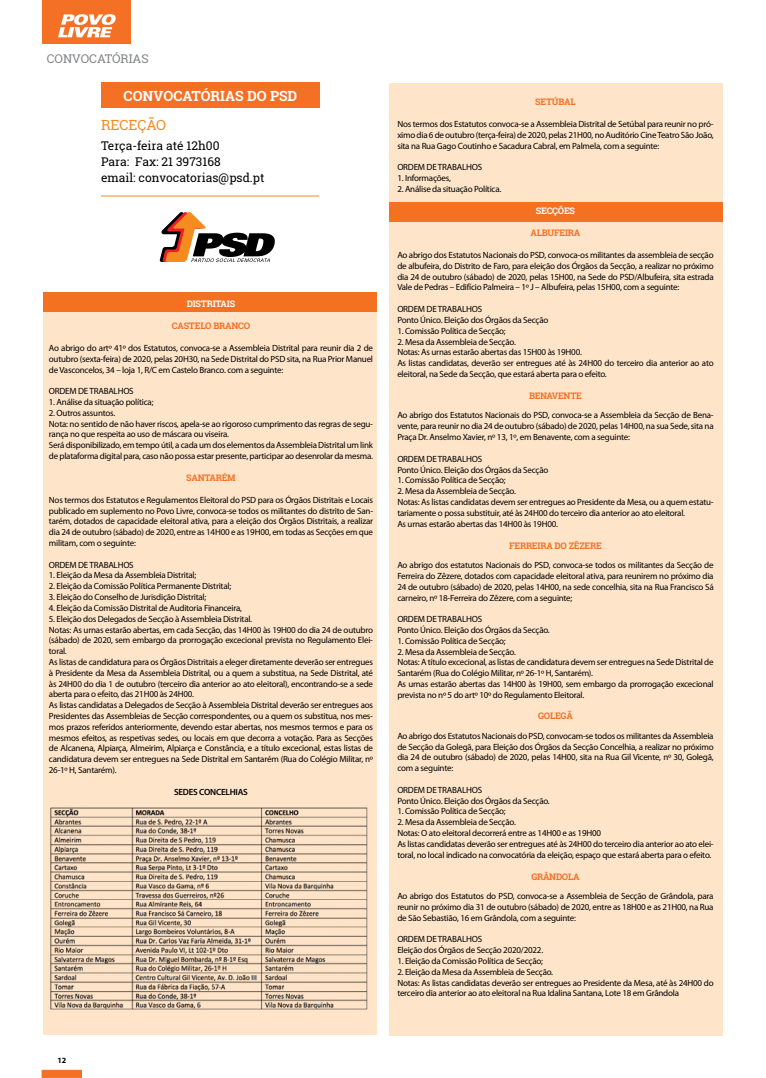
<style>
.page{position:relative;width:766px;height:1078px;background:#fff}
.page>*{position:absolute;margin:0;border:0;box-sizing:border-box;transform-origin:0 0}
.t1{font:700 14px "Roboto Slab";color:#fff}
.t2{font:14px "Roboto Slab";color:#f68b1f}
.t3{font:12px/15.8px "Roboto Slab";color:#000}
.t4{font:12px "Roboto Slab";color:#808285}
.t5{font:9px/10.8px "Myriad Pro";letter-spacing:-.025em;color:#000}
.t6{font:700 9px "Roboto Slab";letter-spacing:-.025em;color:#f37024}
.t7{font:700 9px "Roboto Slab";letter-spacing:-.025em;color:#fff}
.t8{font:600 9px "Myriad Pro";letter-spacing:-.025em;color:#000}
.t9{font:700 8px "Myriad Pro";color:#000}
</style>
<div class="page">
<div style="left:42px;top:1069px;width:40px;height:8px;background:#f37024;border:1px solid #f37024"></div>
<div style="left:43px;top:0;width:88px;height:44px;background:#f37024"></div>
<svg style="left:58px;top:14px;width:58px;height:23px"></svg>
<div style="left:43px;top:295px;width:334px;height:740px;background:#fee4c9"></div>
<div style="left:101px;top:83px;width:219px;height:25px;background:#f37024"></div>
<svg style="left:159px;top:212px;width:116px;height:50px"></svg>
<hr style="left:101px;top:195px;width:218px;height:1px;background:#f68b1f">
<div style="left:44px;top:292px;width:333px;height:20px;background:#f37121"></div>
<img style="left:50px;top:807px;width:318px;height:203px">
<div style="left:389px;top:83px;width:333px;height:952px;background:#fee4c9"></div>
<div style="left:389px;top:202px;width:332px;height:20px;background:#f37121"></div>
<h2 class="t4" style="left:47px;top:51px;width:103px">CONVOCATÓRIAS</h2>
<h1 class="t1" style="left:124px;top:86px;width:175px">CONVOCATÓRIAS DO PSD</h1>
<h1 class="t2" style="left:101px;top:116px;width:66px">RECEÇÃO</h1>
<h2 class="t3" style="left:101px;top:138px;width:165px">Terça-feira até 12h00<br>Para: Fax: 21 3973168<br>email: convocatorias@psd.pt</h2>
<p class="t7" style="left:187px;top:297px;width:50px">DISTRITAIS</p>
<p class="t6" style="left:172px;top:320px;width:80px">CASTELO BRANCO</p>
<p class="t5" style="left:49px;top:342px;width:325px;text-align:justify">Ao abrigo do artº 41º dos Estatutos, convoca-se a Assembleia Distrital para reunir dia 2 de outubro (sexta-feira) de 2020, pelas 20H30, na Sede Distrital do PSD sita, na Rua Prior Manuel de Vasconcelos, 34 – loja 1, R/C em Castelo Branco. com a seguinte:</p>
<p class="t5" style="left:49px;top:385px;width:86px">ORDEM DE TRABALHOS</p>
<p class="t5" style="left:49px;top:396px;width:106px">1. Análise da situação política;</p>
<p class="t5" style="left:49px;top:407px;width:325px">2. Outros assuntos.<br>Nota: no sentido de não haver riscos, apela-se ao rigoroso cumprimento das regras de segu&shy;rança no que respeita ao uso de máscara ou viseira.<br>Será disponibilizado, em tempo útil, a cada um dos elementos da Assembleia Distrital um link de plataforma digital para, caso não possa estar presente, participar ao desenrolar da mesma.</p>
<p class="t6" style="left:186px;top:471px;width:51px">SANTARÉM</p>
<p class="t5" style="left:49px;top:494px;width:325px;text-align:justify">Nos termos dos Estatutos e Regulamentos Eleitoral do PSD para os Órgãos Distritais e Locais publicado em suplemento no Povo Livre, convoca-se todos os militantes do distrito de San&shy;tarém, dotados de capacidade eleitoral ativa, para a eleição dos Órgãos Distritais, a realizar dia 24 de outubro (sábado) de 2020, entre as 14H00 e as 19H00, em todas as Secções em que militam, com o seguinte:</p>
<p class="t5" style="left:49px;top:559px;width:86px">ORDEM DE TRABALHOS</p>
<p class="t5" style="left:49px;top:569px;width:149px">1. Eleição da Mesa da Assembleia Distrital;</p>
<p class="t5" style="left:49px;top:580px;width:184px">2. Eleição da Comissão Política Permanente Distrital;</p>
<p class="t5" style="left:49px;top:591px;width:159px">3. Eleição do Conselho de Jurisdição Distrital;</p>
<p class="t5" style="left:49px;top:602px;width:195px">4. Eleição da Comissão Distrital de Auditoria Financeira,</p>
<p class="t5" style="left:49px;top:613px;width:325px">5. Eleição dos Delegados de Secção à Assembleia Distrital.<br>Notas: As urnas estarão abertas, em cada Secção, das 14H00 às 19H00 do dia 24 de outubro (sábado) de 2020, sem embargo da prorrogação excecional prevista no Regulamento Elei&shy;toral.<br>As listas de candidatura para os Órgãos Distritais a eleger diretamente deverão ser entregues à Presidente da Mesa da Assembleia Distrital, ou a quem a substitua, na Sede Distrital, até às 24H00 do dia 1 de outubro (terceiro dia anterior ao ato eleitoral), encontrando-se a sede aberta para o efeito, das 21H00 às 24H00.<br>As listas candidatas a Delegados de Secção à Assembleia Distrital deverão ser entregues aos Presidentes das Assembleias de Secção correspondentes, ou a quem os substitua, nos mes&shy;mos prazos referidos anteriormente, devendo estar abertas, nos mesmos termos e para os mesmos efeitos, as respetivas sedes, ou locais em que decorra a votação. Para as Secções de Alcanena, Alpiarça, Almeirim, Alpiarça e Constância, e a título excecional, estas listas de candidatura devem ser entregues na Sede Distrital em Santarém (Rua do Colégio Militar, nº 26-1º H, Santarém).</p>
<p class="t8" style="left:174px;top:785px;width:75px">SEDES CONCELHIAS</p>
<p class="t9" style="left:57px;top:1054px;width:10px">12</p>
<p class="t6" style="left:535px;top:95px;width:42px">SETÚBAL</p>
<p class="t5" style="left:397px;top:118px;width:318px;text-align:justify">Nos termos dos Estatutos convoca-se a Assembleia Distrital de Setúbal para reunir no pró&shy;ximo dia 6 de outubro (terça-feira) de 2020, pelas 21H00, no Auditório Cine Teatro São João, sita na Rua Gago Coutinho e Sacadura Cabral, em Palmela, com a seguinte:</p>
<p class="t5" style="left:397px;top:162px;width:86px">ORDEM DE TRABALHOS</p>
<p class="t5" style="left:397px;top:172px;width:55px">1. Informações,</p>
<p class="t5" style="left:397px;top:183px;width:105px">2. Análise da situação Política.</p>
<p class="t7" style="left:535px;top:205px;width:41px">SECÇÔES</p>
<p class="t6" style="left:530px;top:226px;width:51px">ALBUFEIRA</p>
<p class="t5" style="left:397px;top:249px;width:318px;text-align:justify">Ao abrigo dos Estatutos Nacionais do PSD, convoca-os militantes da assembleia de secção de albufeira, do Distrito de Faro, para eleição dos Órgãos da Secção, a realizar no próximo dia 24 de outubro (sábado) de 2020, pelas 15H00, na Sede do PSD/Albufeira, sita estrada Vale de Pedras – Edifício Palmeira – 1º J – Albufeira, pelas 15H00, com a seguinte:</p>
<p class="t5" style="left:397px;top:303px;width:152px">ORDEM DE TRABALHOS<br>Ponto Único. Eleição dos Órgãos da Secção</p>
<p class="t5" style="left:397px;top:325px;width:110px">1. Comissão Política de Secção;</p>
<p class="t5" style="left:397px;top:336px;width:318px">2. Mesa da Assembleia de Secção.<br>Notas: As urnas estarão abertas das 15H00 às 19H00.<br>As listas candidatas, deverão ser entregues até às 24H00 do terceiro dia anterior ao ato eleitoral, na Sede da Secção, que estará aberta para o efeito.</p>
<p class="t6" style="left:529px;top:389px;width:54px">BENAVENTE</p>
<p class="t5" style="left:397px;top:410px;width:318px;text-align:justify">Ao abrigo dos Estatutos Nacionais do PSD, convoca-se a Assembleia da Secção de Bena&shy;vente, para reunir no dia 24 de outubro (sábado) de 2020, pelas 14H00, na sua Sede, sita na Praça Dr. Anselmo Xavier, nº 13, 1º, em Benavente, com a seguinte:</p>
<p class="t5" style="left:397px;top:453px;width:152px">ORDEM DE TRABALHOS<br>Ponto Único. Eleição dos Órgãos da Secção</p>
<p class="t5" style="left:397px;top:474px;width:110px">1. Comissão Política de Secção;</p>
<p class="t5" style="left:397px;top:485px;width:318px">2. Mesa da Assembleia de Secção.<br>Notas: As listas candidatas devem ser entregues ao Presidente da Mesa, ou a quem estatu&shy;tariamente o possa substituir, até às 24H00 do terceiro dia anterior ao ato eleitoral.<br>As urnas estarão abertas das 14H00 às 19H00.</p>
<p class="t6" style="left:509px;top:539px;width:94px">FERREIRA DO ZÊZERE</p>
<p class="t5" style="left:397px;top:559px;width:318px;text-align:justify">Ao abrigo dos estatutos Nacionais do PSD, convoca-se todos os militantes da Secção de Ferreira do Zêzere, dotados com capacidade eleitoral ativa, para reunirem no próximo dia 24 de outubro (sábado) de 2020, pelas 14H00, na sede concelhia, sita na Rua Francisco Sá carneiro, nº 18-Ferreira do Zêzere, com a seguinte;</p>
<p class="t5" style="left:397px;top:613px;width:154px">ORDEM DE TRABALHOS<br>Ponto Único. Eleição dos Órgãos da Secção.</p>
<p class="t5" style="left:397px;top:635px;width:110px">1. Comissão Política de Secção;</p>
<p class="t5" style="left:397px;top:646px;width:318px">2. Mesa da Assembleia de Secção.<br>Notas: A título excecional, as listas de candidatura devem ser entregues na Sede Distrital de Santarém (Rua do Colégio Militar, nº 26-1º H, Santarém).<br>As urnas estarão abertas das 14H00 às 19H00, sem embargo da prorrogação excecional prevista no nº 5 do artº 10º do Regulamento Eleitoral.</p>
<p class="t6" style="left:538px;top:709px;width:36px">GOLEGÃ</p>
<p class="t5" style="left:397px;top:730px;width:318px;text-align:justify">Ao abrigo dos Estatutos Nacionais do PSD, convocam-se todos os militantes da Assembleia de Secção da Golegã, para Eleição dos Órgãos da Secção Concelhia, a realizar no próximo dia 24 de outubro (sábado) de 2020, pelas 14H00, sita na Rua Gil Vicente, nº 30, Golegã, com a seguinte:</p>
<p class="t5" style="left:397px;top:784px;width:154px">ORDEM DE TRABALHOS<br>Ponto Único. Eleição dos Órgãos da Secção.</p>
<p class="t5" style="left:397px;top:805px;width:110px">1. Comissão Política de Secção;</p>
<p class="t5" style="left:397px;top:816px;width:318px">2. Mesa da Assembleia de Secção.<br>Notas: O ato eleitoral decorrerá entre as 14H00 e as 19H00<br>As listas candidatas deverão ser entregues até às 24H00 do terceiro dia anterior ao ato elei&shy;toral, no local indicado na convocatória da eleição, espaço que estará aberta para o efeito.</p>
<p class="t6" style="left:531px;top:870px;width:50px">GRÂNDOLA</p>
<p class="t5" style="left:397px;top:890px;width:318px;text-align:justify">Ao abrigo dos Estatutos do PSD, convoca-se a Assembleia de Secção de Grândola, para reunir no próximo dia 31 de outubro (sábado) de 2020, entre as 18H00 e as 21H00, na Rua de São Sebastião, 16 em Grândola, com a seguinte:</p>
<p class="t5" style="left:397px;top:933px;width:147px">ORDEM DE TRABALHOS<br>Eleição dos Órgãos de Secção 2020/2022.</p>
<p class="t5" style="left:397px;top:955px;width:147px">1. Eleição da Comissão Política de Secção;</p>
<p class="t5" style="left:397px;top:966px;width:318px">2. Eleição da Mesa da Assembleia de Secção.<br>Notas: As listas candidatas deverão ser entregues ao Presidente da Mesa, até às 24H00 do terceiro dia anterior ao ato eleitoral na Rua Idalina Santana, Lote 18 em Grândola</p>
</div>
